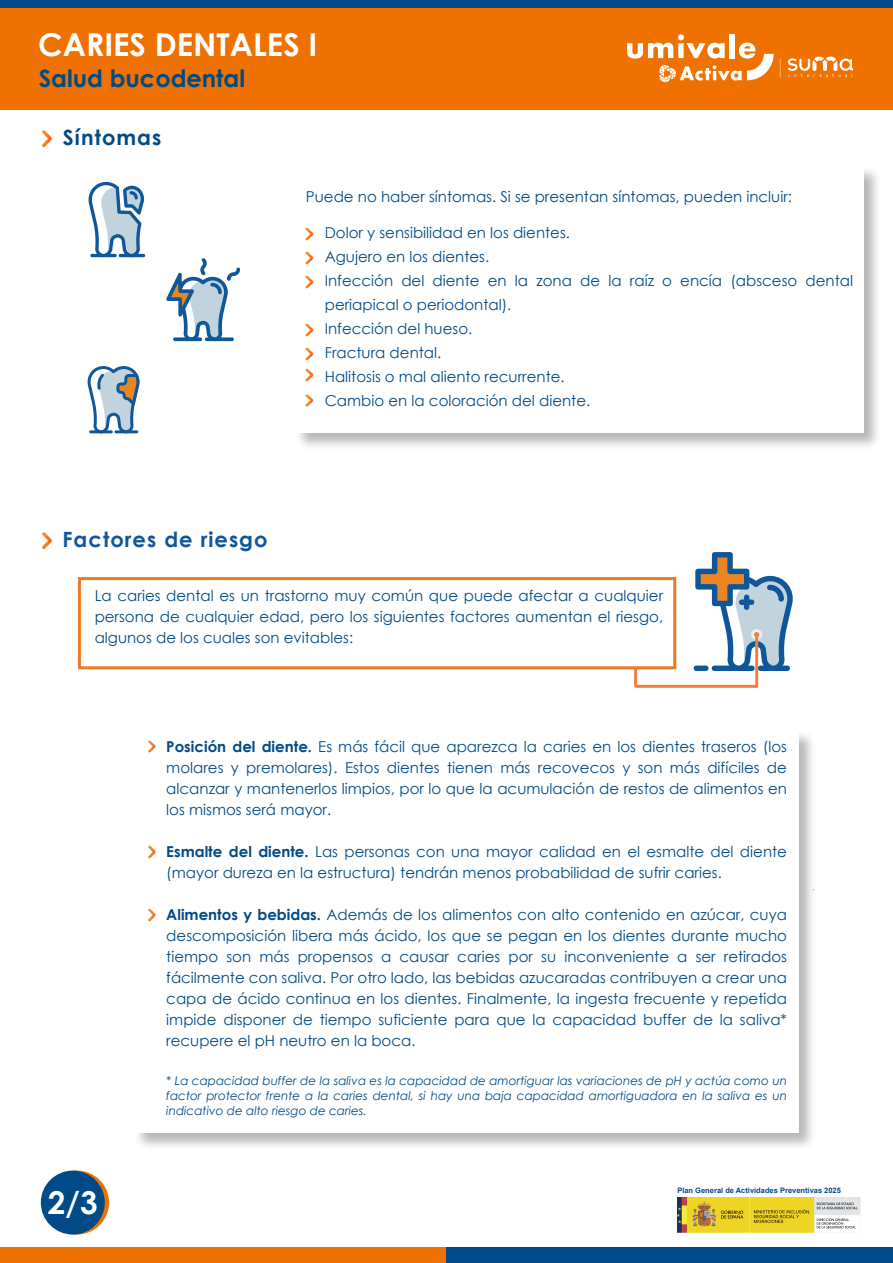
<style>
.page{position:relative;width:893px;height:1263px;background:#fff}
.page>*{position:absolute;margin:0;border:0;box-sizing:border-box;transform-origin:0 0}
.t1{font:700 31.5px "Century Gothic";color:#fff}
.t2{font:700 24px "Century Gothic";color:#004a87}
.t3{font:700 21px "Century Gothic";letter-spacing:.05em;color:#0f5799}
.t4{font:700 21px "Century Gothic";letter-spacing:.05em;color:#004a87}
.t5{font:15px/21px "Century Gothic";color:#004a87;text-align:justify}
.t6{font:italic 12px/15px "Century Gothic";color:#004a87;text-align:justify}
.t7{font:700 7.5px "Arial";color:#004a87}
.s1{font-weight:700}
</style>
<div class="page">
<svg style="left:695px;top:552px;width:98px;height:119px"></svg>
<div style="left:744px;top:595px;width:5px;height:15px;background:#0f5799;border-radius:3px"></div>
<div style="left:739px;top:599px;width:15px;height:6px;background:#0f5799;border-radius:3px"></div>
<div style="left:78px;top:577px;width:598px;height:92px;background:#fff;border:3px solid #ec7923"></div>
<img style="left:677px;top:1198px;width:184px;height:35px">
<div style="left:752px;top:630px;width:9px;height:9px;background:#f47e42;border-radius:50%"></div>
<div style="left:751px;top:629px;width:11px;height:11px;border:3px solid #edeeed;border-radius:50%"></div>
<hr style="left:637px;top:685px;width:120px;height:3px;background:#f47e42">
<hr style="left:755px;top:635px;width:3px;height:51px;background:#f47e42">
<hr style="left:634px;top:668px;width:3px;height:18px;background:#f47e42">
<div style="left:0;top:2px;width:893px;height:107px;background:#ef7100"></div>
<div style="left:0;top:0;width:893px;height:8px;background:#004a87"></div>
<div style="left:0;top:1247px;width:446px;height:16px;background:#ef7100"></div>
<div style="left:446px;top:1247px;width:447px;height:16px;background:#004a87"></div>
<img style="left:42px;top:130px;width:10px;height:17px">
<img style="left:42px;top:532px;width:10px;height:17px">
<img style="left:305px;top:227px;width:9px;height:14px">
<img style="left:305px;top:251px;width:9px;height:14px">
<img style="left:305px;top:275px;width:9px;height:14px">
<img style="left:305px;top:323px;width:9px;height:14px">
<img style="left:305px;top:394px;width:9px;height:13px">
<img style="left:305px;top:347px;width:9px;height:14px">
<img style="left:305px;top:368px;width:9px;height:14px">
<img style="left:148px;top:740px;width:8px;height:13px">
<img style="left:148px;top:845px;width:8px;height:14px">
<img style="left:148px;top:908px;width:8px;height:14px">
<hr style="left:119px;top:254px;width:26px;height:3px;background:#0f5799;border-radius:2px">
<svg style="left:88px;top:182px;width:56px;height:75px"></svg>
<svg style="left:166px;top:258px;width:74px;height:83px"></svg>
<svg style="left:87px;top:366px;width:53px;height:67px"></svg>
<svg style="left:788px;top:57px;width:65px;height:20px"></svg>
<svg style="left:780px;top:59px;width:1px;height:19px"></svg>
<svg style="left:627px;top:34px;width:147px;height:48px"></svg>
<svg style="left:45px;top:1170px;width:64px;height:64px"></svg>
<div style="left:41px;top:1170px;width:64px;height:64px;background:#004a87;border-radius:50%"></div>
<h1 class="t1" style="left:38px;top:20px;width:281px">CARIES DENTALES I</h1>
<h2 class="t2" style="left:39px;top:60px;width:208px">Salud bucodental</h2>
<h3 class="t4" style="left:63px;top:121px;width:100px">Síntomas</h3>
<p class="t5" style="left:306px;top:185px;width:488px">Puede no haber síntomas. Si se presentan síntomas, pueden incluir:</p>
<p class="t5" style="left:325px;top:221px;width:530px;line-height:24px;text-align:left">Dolor y sensibilidad en los dientes.<br>Agujero en los dientes.<br>Infección del diente en la zona de la raíz o encía (absceso dental periapical o periodontal).<br>Infección del hueso.<br>Fractura dental.<br>Halitosis o mal aliento recurrente.<br>Cambio en la coloración del diente.</p>
<h3 class="t3" style="left:62px;top:524px;width:207px">Factores de riesgo</h3>
<p class="t5" style="left:95px;top:585px;width:570px">La caries dental es un trastorno muy común que puede afectar a cualquier persona de cualquier edad, pero los siguientes factores aumentan el riesgo, algunos de los cuales son evitables:</p>
<h1 class="t1" style="left:48px;top:1178px;width:51px">2/3</h1>
<p class="t5" style="left:166px;top:735px;width:622px"><span class="s1">Posición del diente.</span> Es más fácil que aparezca la caries en los dientes traseros (los molares y premolares). Estos dientes tienen más recovecos y son más difíciles de alcanzar y mantenerlos limpios, por lo que la acumulación de restos de alimentos en los mismos será mayor.</p>
<p class="t5" style="left:166px;top:840px;width:622px"><span class="s1">Esmalte del diente.</span> Las personas con una mayor calidad en el esmalte del diente (mayor dureza en la estructura) tendrán menos probabilidad de sufrir caries.</p>
<p class="t5" style="left:166px;top:903px;width:622px"><span class="s1">Alimentos y bebidas.</span> Además de los alimentos con alto contenido en azúcar, cuya descomposición libera más ácido, los que se pegan en los dientes durante mucho tiempo son más propensos a causar caries por su inconveniente a ser retirados fácilmente con saliva. Por otro lado, las bebidas azucaradas contribuyen a crear una capa de ácido continua en los dientes. Finalmente, la ingesta frecuente y repetida impide disponer de tiempo suficiente para que la capacidad buffer de la saliva* recupere el pH neutro en la boca.</p>
<p class="t6" style="left:166px;top:1073px;width:622px">* La capacidad buffer de la saliva es la capacidad de amortiguar las variaciones de pH y actúa como un factor protector frente a la caries dental, si hay una baja capacidad amortiguadora en la saliva es un indicativo de alto riesgo de caries.</p>
<p class="t7" style="left:677px;top:1185px;width:165px">Plan General de Actividades Preventivas 2025</p>
</div>
